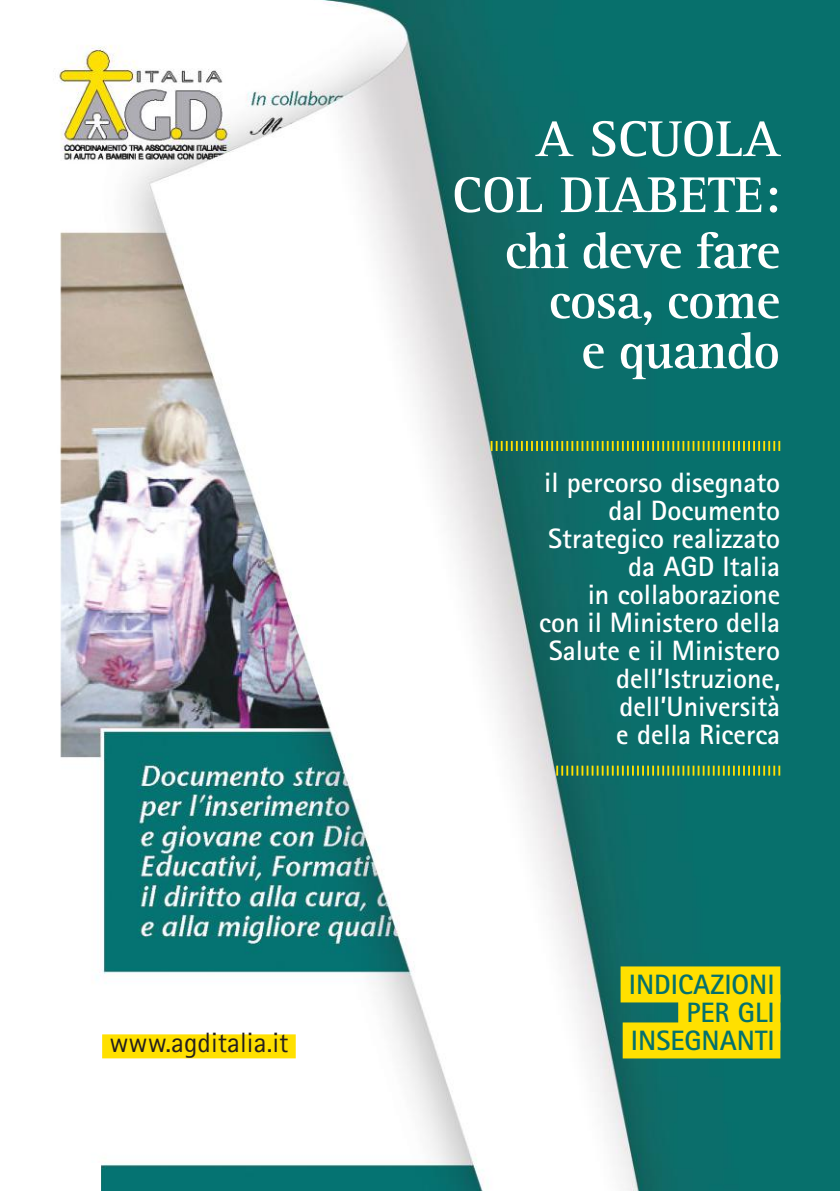
<style>
.page{position:relative;width:840px;height:1191px;background:#fff}
.page>*{position:absolute;margin:0;border:0;box-sizing:border-box;transform-origin:0 0}
.t1{font:700 52px/56px "Rotis Serif";color:#fff;text-align:right}
.t2{font:700 52px/50px "Rotis Serif";letter-spacing:-.02em;color:#fff;text-align:right}
.t3{font:700 28px/28px "Rotis Sans Serif";color:#fff;text-align:right}
.t4{font:700 28px/28px "Rotis Sans Serif";color:#04716d;text-align:right}
.t5{font:28px "Rotis Sans Serif";color:#241f1f}
</style>
<div class="page">
<img style="left:59px;top:0;width:780px;height:1191px">
<svg style="left:637px;top:441px;width:142px;height:10px"></svg>
<svg style="left:637px;top:765px;width:142px;height:10px"></svg>
<div style="left:620px;top:966px;width:160px;height:36px;background:#ffe000"></div>
<div style="left:677px;top:994px;width:103px;height:36px;background:#ffe000"></div>
<div style="left:622px;top:1022px;width:158px;height:36px;background:#ffe000"></div>
<div style="left:102px;top:1034px;width:193px;height:24px;background:#ffe000"></div>
<img style="left:150px;top:36px;width:487px;height:1155px">
<div style="left:0;top:1163px;width:101px;height:28px;background:#fff"></div>
<svg style="left:59px;top:0;width:288px;height:13px"></svg>
<h1 class="t1" style="left:452px;top:112px;width:329px">A SCUOLA<br>COL DIABETE: chi deve fare</h1>
<h1 class="t2" style="left:548px;top:277px;width:233px">cosa, come e quando</h1>
<p class="t3" style="left:539px;top:468px;width:242px">il percorso disegnato dal Documento<br>Strategico realizzato da AGD Italia<br>in collaborazione<br>con il Ministero della<br>Salute e il Ministero dell’Istruzione, dell’Università<br>e della Ricerca</p>
<p class="t4" style="left:628px;top:970px;width:143px">i ndicazioni per gli</p>
<p class="t5" style="left:109px;top:1026px;width:180px">www.agditalia.it</p>
<p class="t4" style="left:630px;top:1026px;width:141px">i nsegnanti</p>
</div>
